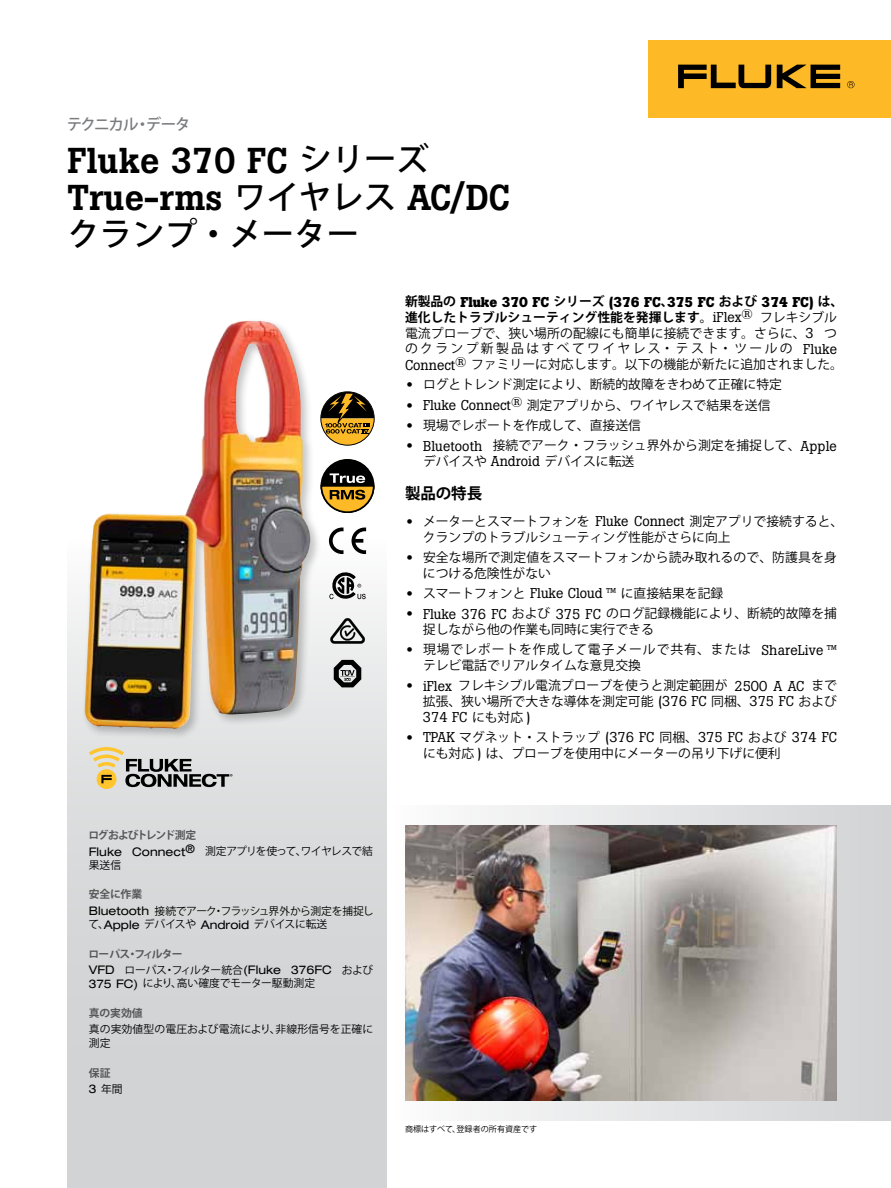
<style>
.page{position:relative;width:891px;height:1188px;background:#fff}
.page>*{position:absolute;margin:0;border:0;box-sizing:border-box;transform-origin:0 0}
.t1{font:500 35.7px/37.5px "Boton Pro";color:#000}
.t2{font:500 32.4px "Koz Go Pro";color:#000}
.t3{font:500 15.6px "Koz Go Pro";letter-spacing:-.075em;color:#7a7c7f}
.t4{font:700 15.6px "Koz Go Pro";letter-spacing:-.005em;color:#000}
.t5{font:14.1px "Boton Pro";color:#000}
.t6{font:700 14.1px "Boton Pro";letter-spacing:-.005em;color:#000}
.t7{font:12.9px/15.8px "Koz Go Pro";color:#000}
.t8{font:12.9px/15.8px "Koz Go Pro";letter-spacing:.07em;color:#000}
.t9{font:10.8px "Koz Go Pro";letter-spacing:-.02em;color:#000}
.t10{font:10.8px/16.2px "Koz Go Pro";letter-spacing:-.075em;color:#000}
.t11{font:10.8px/16.2px "Koz Go Pro";letter-spacing:-.045em;color:#000}
.t12{font:10.8px/16.2px "Koz Go Pro";letter-spacing:-.06em;color:#000}
.t13{font:10.8px/13.5px "Koz Go Pro";letter-spacing:.015em;color:#000}
.t14{font:700 10.8px/16.2px "Koz Go Pro";color:#58585b}
.t15{font:8.1px "Koz Go Pro";color:#000}
.s1{font-family:"Koz Go Pro";font-size:32.4px}
.s2{font-weight:700;color:#58585b}
.s3{font-family:"Helvetica Neue LT Std";font-stretch:expanded;font-size:11.85px}
.s4{font-family:"Helvetica Neue LT Std";font-weight:400;font-stretch:expanded;font-size:11.85px;color:#000}
.s5{font-weight:400;color:#000}
.s6{font-family:"Koz Go Pro";font-size:12.9px}
.s7{font-weight:700}
.s8{font-family:"Boton Pro";font-size:14.1px}
.s9{font-family:"Helvetica Neue LT Std";font-weight:500;font-stretch:expanded}
.s10{font-family:"Helvetica Neue LT Std";font-weight:500;font-stretch:expanded;font-size:12.9px}
</style>
<div class="page">
<div style="left:648px;top:40px;width:243px;height:78px;background:#fdb926"></div>
<svg style="left:777px;top:65px;width:63px;height:23px"></svg>
<svg style="left:678px;top:65px;width:93px;height:23px"></svg>
<svg style="left:847px;top:81px;width:8px;height:7px"></svg>
<div style="left:387px;top:806px;width:504px;height:314px;background:linear-gradient(to right,#fcfcfd,#d1d3d4)"></div>
<div style="left:68px;top:540px;width:319px;height:648px;background:#d1d3d4"></div>
<svg style="left:322px;top:392px;width:52px;height:53px"></svg>
<svg style="left:329px;top:572px;width:37px;height:27px"></svg>
<svg style="left:329px;top:528px;width:15px;height:26px"></svg>
<svg style="left:352px;top:528px;width:14px;height:26px"></svg>
<svg style="left:330px;top:618px;width:35px;height:26px"></svg>
<svg style="left:334px;top:660px;width:27px;height:27px"></svg>
<div style="left:321px;top:460px;width:53px;height:52px;background:#000;border-radius:50%"></div>
<svg style="left:322px;top:473px;width:53px;height:40px"></svg>
<div style="left:97px;top:769px;width:20px;height:20px;background:#ffc52f;border-radius:50%"></div>
<svg style="left:89px;top:747px;width:144px;height:40px"></svg>
<div style="left:81px;top:317px;width:241px;height:424px;background:#000;opacity:.23"></div>
<img style="left:84px;top:321px;width:227px;height:408px">
<img style="left:405px;top:826px;width:432px;height:275px">
<p class="t3" style="left:67px;top:114px;width:125px">テクニカル・データ</p>
<h1 class="t1" style="left:68px;top:141px;width:444px">Fluke 370 FC <span class="s1">シリーズ<br></span>True-rms <span class="s1">ワイヤレス</span> AC/DC</h1>
<h2 class="t2" style="left:68px;top:214px;width:293px">クランプ・メーター</h2>
<p class="t10" style="left:88px;top:827px;width:286px"><span class="s2">ログおよびトレンド測定<br></span><span class="s3">Fluke Connect</span><sup>®</sup> 測定アプリを使って、ワイヤレスで結</p>
<p class="t9" style="left:89px;top:858px;width:34px">果送信</p>
<p class="t12" style="left:89px;top:887px;width:286px"><span class="s2">安全に作業<br></span><span class="s3">Bluetooth</span> 接続でアーク・フラッシュ界外から測定を捕捉し</p>
<p class="t9" style="left:88px;top:917px;width:240px">て、<span class="s3">Apple</span> デバイスや <span class="s3">Android</span> デバイスに転送</p>
<p class="t11" style="left:88px;top:946px;width:286px"><span class="s2">ローパス・フィルター<br></span><span class="s3">VFD</span> ローパス・フィルター統合<span class="s3">(Fluke 376FC</span> および</p>
<p class="t9" style="left:89px;top:977px;width:228px"><span class="s3">375 FC)</span> により、高い確度でモーター駆動測定</p>
<p class="t14" style="left:89px;top:1006px;width:55px">真の実効値</p>
<p class="t13" style="left:89px;top:1023px;width:286px">真の実効値型の電圧および電流により、非線形信号を正確に測定</p>
<p class="t14" style="left:89px;top:1065px;width:35px">保証<br><span class="s4">3</span> <span class="s5">年間</span></p>
<p class="t6" style="left:405px;top:292px;width:440px"><span class="s6">新製品の</span> Fluke 370 FC <span class="s6">シリーズ</span> (376 FC<span class="s6">、</span>375 FC <span class="s6">および</span> 374 FC) <span class="s6">は、</span></p>
<p class="t7" style="left:405px;top:310px;width:440px"><span class="s7">進化したトラブルシューティング性能を発揮します。</span><span class="s8">iFlex</span><sup>®</sup> フレキシブル電流プローブで、狭い場所の配線にも簡単に接続できます。さらに、<span class="s8">3</span> つのクランプ新製品はすべてワイヤレス・テスト・ツールの <span class="s8">Fluke Connect</span><sup>®</sup> ファミリーに対応します。以下の機能が新たに追加されました。</p>
<p class="t7" style="left:406px;top:377px;width:377px"><span class="s9">•</span> ログとトレンド測定により、断続的故障をきわめて正確に特定</p>
<p class="t7" style="left:406px;top:397px;width:366px"><span class="s9">•</span> <span class="s8">Fluke Connect</span><sup>®</sup> 測定アプリから、ワイヤレスで結果を送信</p>
<p class="t7" style="left:406px;top:418px;width:236px"><span class="s9">•</span> 現場でレポートを作成して、直接送信</p>
<p class="t7" style="left:423px;top:438px;width:415px;text-indent:-17px"><span class="s9">•</span> <span class="s8">Bluetooth</span> 接続でアーク・フラッシュ界外から測定を捕捉して、<span class="s8">Apple</span>デバイスや <span class="s8">Android</span> デバイスに転送</p>
<p class="t4" style="left:405px;top:483px;width:79px">製品の特長</p>
<p class="t7" style="left:423px;top:514px;width:422px;text-indent:-16px"><span class="s9">•</span> メーターとスマートフォンを <span class="s8">Fluke Connect</span> 測定アプリで接続すると、クランプのトラブルシューティング性能がさらに向上</p>
<p class="t7" style="left:423px;top:550px;width:416px;text-indent:-16px"><span class="s9">•</span> 安全な場所で測定値をスマートフォンから読み取れるので、防護具を身につける危険性がない</p>
<p class="t7" style="left:406px;top:586px;width:319px"><span class="s9">•</span> スマートフォンと <span class="s8">Fluke Cloud ™</span> に直接結果を記録</p>
<p class="t7" style="left:423px;top:606px;width:416px;text-indent:-16px"><span class="s9">•</span> <span class="s8">Fluke 376 FC</span> および <span class="s8">375 FC</span> のログ記録機能により、断続的故障を捕捉しながら他の作業も同時に実行できる</p>
<p class="t8" style="left:423px;top:642px;width:416px;text-indent:-17px"><span class="s9">•</span> 現場でレポートを作成して電子メールで共有、または <span class="s8">ShareLive ™</span>テレビ電話でリアルタイムな意見交換</p>
<p class="t7" style="left:406px;top:678px;width:432px;text-align:right"><span class="s9">•</span> <span class="s8">iFlex</span> フレキシブル電流プローブを使うと測定範囲が <span class="s8">2500 A AC</span> まで拡張、狭い場所で大きな導体を測定可能 <span class="s8">(376 FC</span> 同梱、<span class="s8">375 FC</span> および</p>
<p class="t5" style="left:423px;top:708px;width:109px">374 FC <span class="s6">にも対応</span> )</p>
<p class="t5" style="left:407px;top:728px;width:432px"><span class="s10">•</span> TPAK <span class="s6">マグネット・ストラップ</span> (376 FC <span class="s6">同梱、</span>375 FC <span class="s6">および</span> 374 FC</p>
<p class="t7" style="left:423px;top:745px;width:359px">にも対応 <span class="s8">)</span> は、プローブを使用中にメーターの吊り下げに便利</p>
<p class="t15" style="left:405px;top:1123px;width:134px">商標はすべて、登録者の所有資産です</p>
</div>
